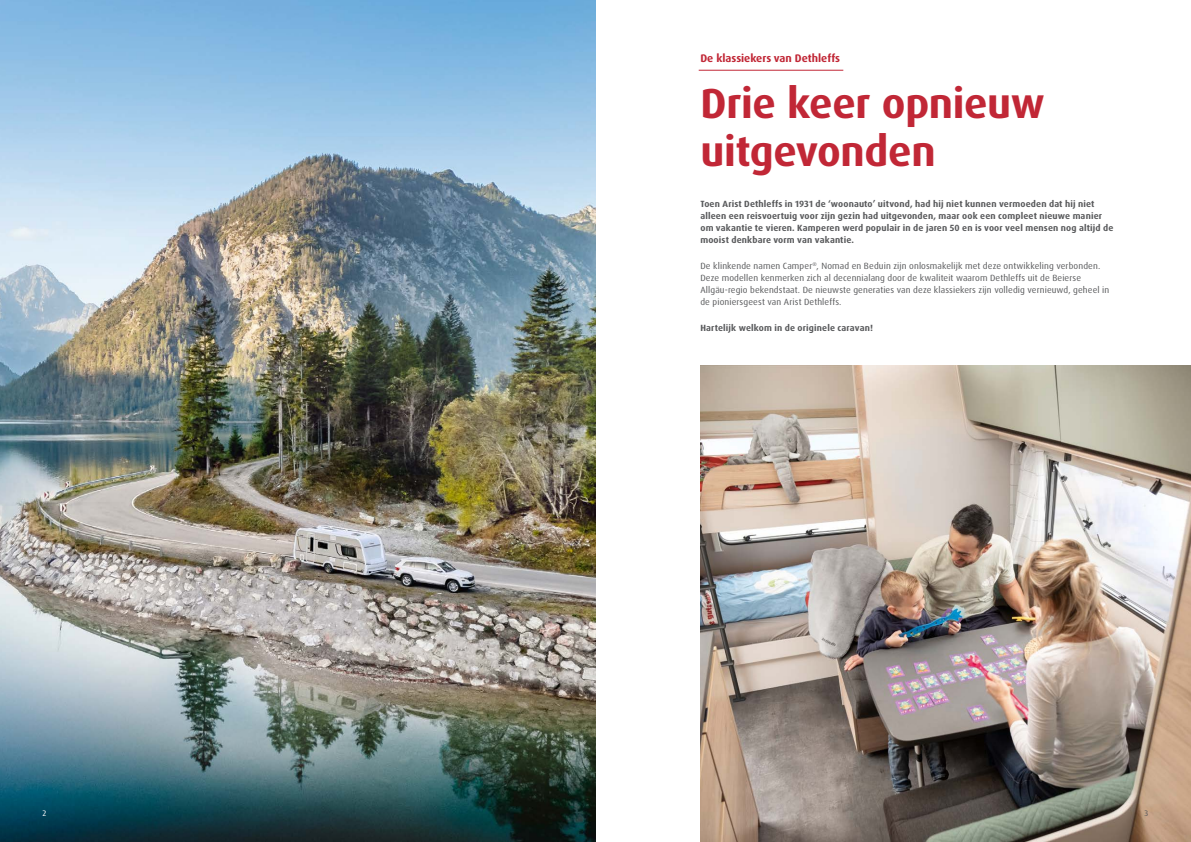
<style>
.page{position:relative;width:1191px;height:842px;background:#fff}
.page>*{position:absolute;margin:0;border:0;box-sizing:border-box;transform-origin:0 0}
.t1{font:700 42px/48px "Dax Pro";letter-spacing:-.01em;color:#c12736}
.t2{font:700 11px "Dax Pro";color:#c12736}
.t3{font:700 9px/12px "Dax Pro";letter-spacing:.015em;color:#58595b}
.t4{font:9px/12px "Dax Pro";letter-spacing:.015em;color:#58595b}
.t5{font:8px "Dax Pro";color:#fff}
.t6{font:8px "Dax Pro";color:#58595b}
</style>
<div class="page">
<img style="left:700px;top:366px;width:491px;height:476px">
<img style="left:0;top:0;width:595px;height:842px">
<hr style="left:698px;top:70px;width:145px;height:1px;background:#c12736">
<p class="t2" style="left:700px;top:51px;width:141px">De klassiekers van Dethleffs</p>
<h1 class="t1" style="left:700px;top:80px;width:346px">Drie keer opnieuw uitgevonden</h1>
<p class="t3" style="left:700px;top:198px;width:414px">Toen Arist Dethleffs in 1931 de ‘woonauto’ uitvond, had hij niet kunnen vermoeden dat hij niet alleen een reisvoertuig voor zijn gezin had uitgevonden, maar ook een compleet nieuwe manier om vakantie te vieren. Kamperen werd populair in de jaren 50 en is voor veel mensen nog altijd de mooist denkbare vorm van vakantie.</p>
<p class="t4" style="left:700px;top:260px;width:410px">De klinkende namen Camper<sup>®</sup>, Nomad en Beduin zijn onlosmakelijk met deze ontwikkeling verbonden.<br>Deze modellen kenmerken zich al decennialang door de kwaliteit waarom Dethleffs uit de Beierse Allgäu-regio bekendstaat. De nieuwste generaties van deze klassiekers zijn volledig vernieuwd, geheel in de pioniersgeest van Arist Dethleffs.</p>
<p class="t3" style="left:700px;top:322px;width:174px">Hartelijk welkom in de originele caravan!</p>
<p class="t5" style="left:43px;top:808px;width:5px">2</p>
<p class="t6" style="left:1144px;top:808px;width:5px">3</p>
</div>
